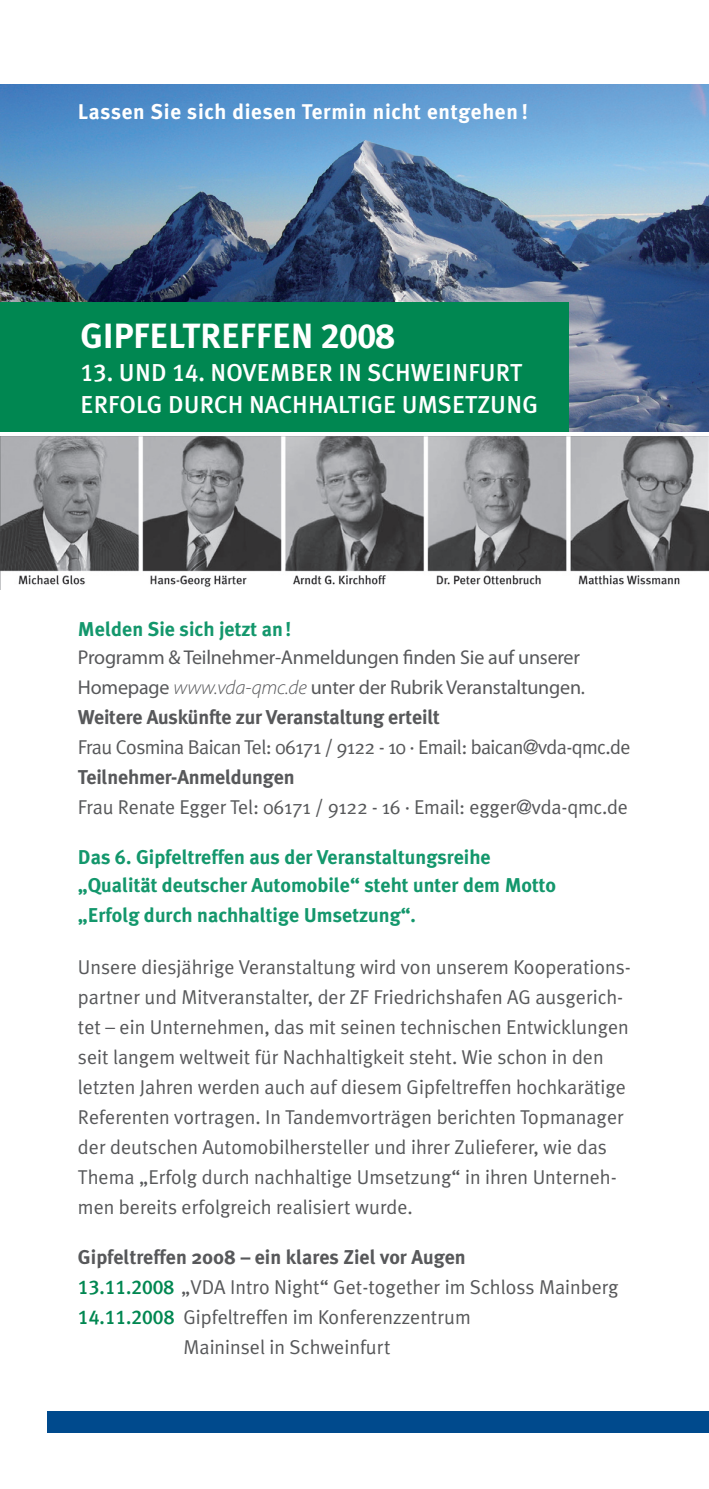
<style>
.page{position:relative;width:709px;height:1489px;background:#fff}
.page>*{position:absolute;margin:0;border:0;box-sizing:border-box;transform-origin:0 0}
.t1{font:35px "Meta Plus Bold Caps";letter-spacing:-.01em;color:#fff}
.t2{font:24.5px/32.5px "Meta Plus Medium Caps";color:#fff}
.t3{font:700 21.25px "Meta Plus";color:#fff}
.t4{font:20px/30px "Meta Plus Normal";color:#57585a}
.t5{font:700 20px/27.5px "Meta Plus";color:#13976c}
.t6{font:20px/30px "Myriad Pro";letter-spacing:-.01em;color:#57585a}
.t7{font:700 20px "Meta Plus";color:#57585a}
.t8{font:20px "Meta Plus Normal";letter-spacing:-.03em;color:#57585a}
.s1{font-weight:300;font-style:italic}
.s2{font-family:"Meta Plus Medium Caps";color:#008751}
</style>
<div class="page">
<img style="left:0;top:84px;width:709px;height:348px">
<div style="left:47px;top:1410px;width:662px;height:22px;background:#004a8d"></div>
<img style="left:0;top:436px;width:709px;height:153px">
<div style="left:0;top:302px;width:568px;height:130px;background:#008751"></div>
<p class="t3" style="left:78px;top:99px;width:451px">Lassen Sie sich diesen Termin nicht entgehen !</p>
<h1 class="t1" style="left:80px;top:316px;width:315px">GI PFELTREFFEN 2008</h1>
<p class="t2" style="left:80px;top:355px;width:459px">13. UND 14. NOVEMBER IN SCHWEINFURT<br>ERFOLG DURCH NACHHALTIGE U MSETZUNG</p>
<p class="t5" style="left:78px;top:615px;width:215px">Melden Sie sich jetzt an !</p>
<p class="t6" style="left:78px;top:642px;width:508px">Programm &amp; Teilnehmer-Anmeldungen finden Sie auf unserer<br>Homepage <span class="s1">www.vda-qmc.de</span> unter der Rubrik Veranstaltungen.</p>
<p class="t7" style="left:78px;top:705px;width:363px">Weitere Auskünfte zur Veranstaltung erteilt</p>
<p class="t8" style="left:78px;top:735px;width:554px">Frau Cosmina Baican Tel: 06171 / 9122 - 10 · Email: baican@vda-qmc.de</p>
<p class="t7" style="left:78px;top:765px;width:218px">Teilnehmer-Anmeldungen</p>
<p class="t4" style="left:78px;top:791px;width:551px">Frau Renate Egger Tel: 06171 / 9122 - 16 · Email: egger@vda-qmc.de</p>
<p class="t5" style="left:78px;top:843px;width:479px">Das 6. Gipfeltreffen aus der Veranstaltungsreihe „Qualität deutscher Automobile“ steht unter dem Motto</p>
<p class="t5" style="left:78px;top:900px;width:339px">„Erfolg durch nachhaltige U msetzung“.</p>
<p class="t4" style="left:78px;top:951px;width:554px">Unsere diesjährige Veranstaltung wird von unserem Kooperations&shy;partner und Mitveranstalter, der ZF Friedrichshafen AG ausgerich&shy;tet – ein Unternehmen, das mit seinen technischen Entwicklungen seit langem weltweit für Nachhaltigkeit steht. Wie schon in den letzten Jahren werden auch auf diesem Gipfeltreffen hochkarätige Referenten vortragen. In Tandemvorträgen berichten Topmanager der deutschen Automobilhersteller und ihrer Zulieferer, wie das Thema „Erfolg durch nachhaltige Umsetzung“ in ihren Unterneh&shy;men bereits erfolgreich realisiert wurde.</p>
<p class="t7" style="left:78px;top:1245px;width:389px">Gipfeltreffen 2008 – ein klares Ziel vor Augen</p>
<p class="t4" style="left:78px;top:1271px;width:542px"><span class="s2">13.11.2008</span> „VDA Intro Night“ Get-together im Schloss Mainberg</p>
<p class="t4" style="left:78px;top:1301px;width:394px"><span class="s2">14.11.2008</span> Gipfeltreffen im Konferenzzentrum</p>
<p class="t4" style="left:183px;top:1331px;width:208px">Maininsel in Schweinfurt</p>
</div>
